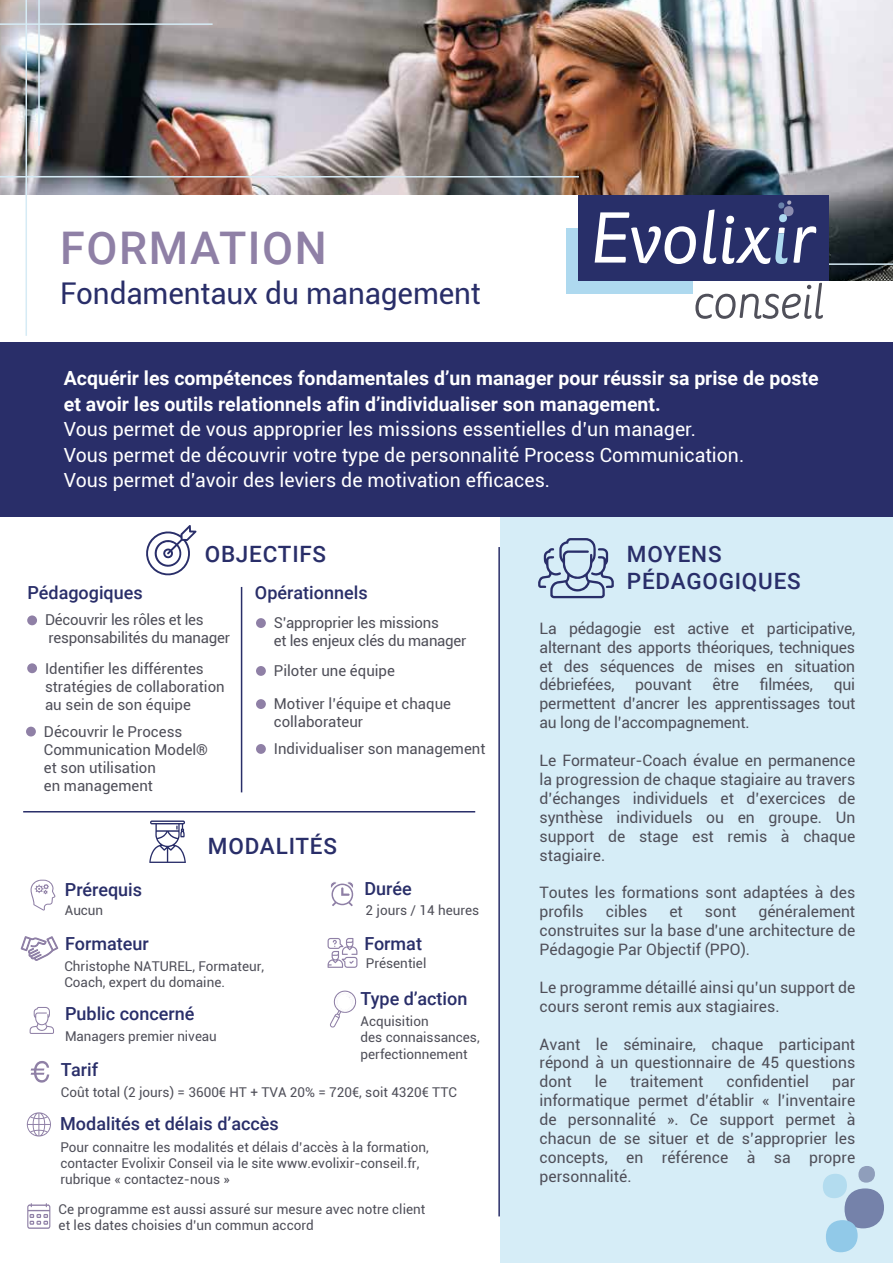
<style>
.page{position:relative;width:893px;height:1263px;background:#fff}
.page>*{position:absolute;margin:0;border:0;box-sizing:border-box;transform-origin:0 0}
.t1{font:500 45px "Roboto";letter-spacing:.035em;color:#8f80a6}
.t2{font:30px "Roboto";letter-spacing:-.005em;color:#292e69}
.t3{font:500 22.5px/27px "Roboto";letter-spacing:.035em;color:#292e69}
.t4{font:19.5px/25.5px "Roboto";color:#fff}
.t5{font:700 19.5px/25.5px "Roboto";color:#fff}
.t6{font:500 18px "Roboto";color:#292e69}
.t7{font:15.75px/18.9px "Roboto";color:#4f4f59;text-align:justify}
.t8{font:15px/18px "Roboto";color:#4f4f59}
.t9{font:13.5px/16.2px "Roboto";color:#4f4f59}
</style>
<div class="page">
<div style="left:500px;top:515px;width:393px;height:748px;background:#d6edf7"></div>
<svg style="left:538px;top:538px;width:76px;height:60px"></svg>
<img style="left:0;top:0;width:893px;height:280px">
<div style="left:256px;top:618px;width:10px;height:10px;background:#8f80a6;border-radius:50%"></div>
<div style="left:256px;top:699px;width:10px;height:10px;background:#8f80a6;border-radius:50%"></div>
<div style="left:256px;top:666px;width:10px;height:10px;background:#8f80a6;border-radius:50%"></div>
<div style="left:256px;top:744px;width:10px;height:10px;background:#8f80a6;border-radius:50%"></div>
<div style="left:27px;top:615px;width:10px;height:10px;background:#8f80a6;border-radius:50%"></div>
<div style="left:26px;top:727px;width:10px;height:9px;background:#8f80a6;border-radius:50%"></div>
<div style="left:27px;top:663px;width:10px;height:10px;background:#8f80a6;border-radius:50%"></div>
<hr style="left:23px;top:811px;width:452px;height:1px;background:#292e69">
<hr style="left:0;top:176px;width:579px;height:1px;background:#d6ebf5">
<hr style="left:765px;top:263px;width:128px;height:2px;background:#d6ebf5">
<div style="left:0;top:195px;width:662px;height:176px;background:#fff"></div>
<hr style="left:0;top:23px;width:213px;height:2px;background:#d6ebf5">
<hr style="left:26px;top:0;width:1px;height:336px;background:#d6ebf5">
<hr style="left:38px;top:0;width:2px;height:146px;background:#d6ebf5">
<div style="left:0;top:342px;width:893px;height:175px;background:#292e69"></div>
<div style="left:844px;top:1188px;width:40px;height:40px;background:#7582aa;border-radius:19px"></div>
<div style="left:823px;top:1174px;width:24px;height:24px;background:#b3dcef;border-radius:50%"></div>
<div style="left:858px;top:1166px;width:17px;height:16px;background:#8f9ebb;border-radius:50%"></div>
<div style="left:826px;top:1220px;width:32px;height:32px;background:#91c9e8;border-radius:50%"></div>
<div style="left:567px;top:228px;width:126px;height:66px;background:#aed9ef"></div>
<div style="left:579px;top:195px;width:250px;height:85px;background:#282f69"></div>
<svg style="left:695px;top:283px;width:128px;height:36px"></svg>
<svg style="left:595px;top:212px;width:101px;height:52px"></svg>
<svg style="left:703px;top:210px;width:13px;height:54px"></svg>
<svg style="left:722px;top:226px;width:94px;height:38px"></svg>
<div style="left:784px;top:206px;width:9px;height:10px;background:#8c8db0;border-radius:50%"></div>
<div style="left:778px;top:202px;width:6px;height:7px;background:#6a83ab;border-radius:50%"></div>
<svg style="left:787px;top:200px;width:4px;height:5px"></svg>
<div style="left:726px;top:216px;width:8px;height:8px;background:#fff;border-radius:50%"></div>
<div style="left:779px;top:214px;width:8px;height:8px;background:#aed9ef;border-radius:50%"></div>
<svg style="left:149px;top:820px;width:37px;height:43px"></svg>
<svg style="left:21px;top:936px;width:37px;height:25px"></svg>
<svg style="left:331px;top:882px;width:23px;height:24px"></svg>
<svg style="left:31px;top:880px;width:24px;height:30px"></svg>
<svg style="left:30px;top:1007px;width:24px;height:27px"></svg>
<svg style="left:330px;top:990px;width:27px;height:38px"></svg>
<svg style="left:328px;top:938px;width:29px;height:30px"></svg>
<svg style="left:31px;top:1061px;width:18px;height:21px"></svg>
<hr style="left:498px;top:547px;width:2px;height:669px;background:#292e69">
<svg style="left:146px;top:525px;width:51px;height:51px"></svg>
<hr style="left:241px;top:587px;width:1px;height:205px;background:#292e69">
<svg style="left:27px;top:1112px;width:24px;height:24px"></svg>
<svg style="left:27px;top:1203px;width:23px;height:26px"></svg>
<h1 class="t1" style="left:60px;top:216px;width:268px">FORMATION</h1>
<h2 class="t2" style="left:60px;top:273px;width:422px">Fondamentaux du management</h2>
<p class="t5" style="left:64px;top:365px;width:756px">Acquérir les compétences fondamentales d’un manager pour réussir sa prise de poste et avoir les outils relationnels afin d’individualiser son management.</p>
<p class="t4" style="left:64px;top:416px;width:682px">Vous permet de vous approprier les missions essentielles d’un manager.<br>Vous permet de découvrir votre type de personnalité Process Communication.<br>Vous permet d’avoir des leviers de motivation efficaces.</p>
<h3 class="t3" style="left:205px;top:540px;width:123px">OBJECTIFS</h3>
<p class="t6" style="left:27px;top:580px;width:117px">Pédagogiques</p>
<p class="t6" style="left:255px;top:579px;width:114px">Opérationnels</p>
<p class="t8" style="left:45px;top:611px;width:186px">Découvrir les rôles et les responsabilités du manager</p>
<p class="t8" style="left:45px;top:659px;width:181px">Identifier les différentes stratégies de collaboration au sein de son équipe</p>
<p class="t8" style="left:44px;top:722px;width:166px">Découvrir le Process<br>Communication Model® et son utilisation<br>en management</p>
<p class="t8" style="left:274px;top:613px;width:194px">S’approprier les missions<br>et les enjeux clés du manager</p>
<p class="t8" style="left:274px;top:654px;width:179px;line-height:32.8px">Piloter une équipe<br>Motiver l’équipe et chaque</p>
<p class="t8" style="left:274px;top:707px;width:213px;line-height:27.2px">collaborateur<br>Individualiser son management</p>
<p class="t6" style="left:65px;top:877px;width:79px">Prérequis</p>
<p class="t9" style="left:65px;top:902px;width:40px">Aucun</p>
<p class="t6" style="left:65px;top:931px;width:85px">Formateur</p>
<h3 class="t3" style="left:208px;top:831px;width:131px">MODALITÉS</h3>
<p class="t6" style="left:365px;top:876px;width:49px">Durée</p>
<p class="t9" style="left:366px;top:901px;width:115px">2 jours / 14 heures</p>
<p class="t6" style="left:364px;top:931px;width:59px">Format</p>
<p class="t9" style="left:64px;top:958px;width:201px">Christophe NATUREL, Formateur,<br>Coach, expert du domaine.</p>
<p class="t9" style="left:366px;top:954px;width:62px">Présentiel</p>
<p class="t6" style="left:361px;top:986px;width:108px">Type d’action</p>
<p class="t6" style="left:65px;top:1001px;width:131px">Public concerné</p>
<p class="t9" style="left:361px;top:1013px;width:121px">Acquisition<br>des connaissances, perfectionnement</p>
<p class="t9" style="left:65px;top:1028px;width:153px">Managers premier niveau</p>
<p class="t6" style="left:61px;top:1056px;width:39px">Tarif</p>
<p class="t9" style="left:61px;top:1083px;width:398px">Coût total (2 jours) = 3600€ HT + TVA 20% = 720€, soit 4320€ TTC</p>
<p class="t6" style="left:60px;top:1110px;width:220px">Modalités et délais d’accès</p>
<p class="t9" style="left:60px;top:1138px;width:370px">Pour connaitre les modalités et délais d’accès à la formation, contacter Evolixir Conseil via le site www.evolixir-conseil.fr, rubrique « contactez-nous »</p>
<p class="t9" style="left:59px;top:1200px;width:368px">Ce programme est aussi assuré sur mesure avec notre client et les dates choisies d’un commun accord</p>
<h3 class="t3" style="left:627px;top:539px;width:175px">MOYENS<br>PÉDAGOGIQUES</h3>
<p class="t7" style="left:540px;top:618px;width:317px">La pédagogie est active et participative, alternant des apports théoriques, techniques et des séquences de mises en situation débriefées,</p>
<p class="t7" style="left:635px;top:675px;width:58px">pouvant</p>
<p class="t7" style="left:712px;top:675px;width:28px">être</p>
<p class="t7" style="left:760px;top:675px;width:55px">filmées,</p>
<p class="t7" style="left:540px;top:675px;width:317px;text-indent:294px">qui permettent d’ancrer les apprentissages tout au long de l’accompagnement.</p>
<p class="t7" style="left:540px;top:750px;width:317px">Le Formateur-Coach évalue en permanence la progression de chaque stagiaire au travers d’échanges individuels et d’exercices de synthèse individuels ou en groupe. Un support de stage est remis à chaque stagiaire.</p>
<p class="t7" style="left:540px;top:883px;width:317px">Toutes les formations sont adaptées à des profils</p>
<p class="t7" style="left:540px;top:902px;width:317px;text-indent:219px">généralement construites sur la base d'une architecture de Pédagogie Par Objectif (PPO).</p>
<p class="t7" style="left:540px;top:977px;width:317px">Le programme détaillé ainsi qu’un support de cours seront remis aux stagiaires.</p>
<p class="t7" style="left:540px;top:1034px;width:317px">Avant le séminaire, chaque participant répond à un questionnaire de 45 questions dont</p>
<p class="t7" style="left:606px;top:902px;width:43px">cibles</p>
<p class="t7" style="left:669px;top:902px;width:15px">et</p>
<p class="t7" style="left:705px;top:902px;width:33px">sont</p>
<p class="t7" style="left:595px;top:1072px;width:14px">le</p>
<p class="t7" style="left:630px;top:1072px;width:75px">traitement</p>
<p class="t7" style="left:726px;top:1072px;width:84px">confidentiel</p>
<p class="t7" style="left:540px;top:1072px;width:317px;text-indent:293px">par informatique permet d’établir « l’inventaire de personnalité ». Ce support permet à chacun de se situer et de s’approprier les concepts, en référence à sa propre personnalité.</p>
</div>
